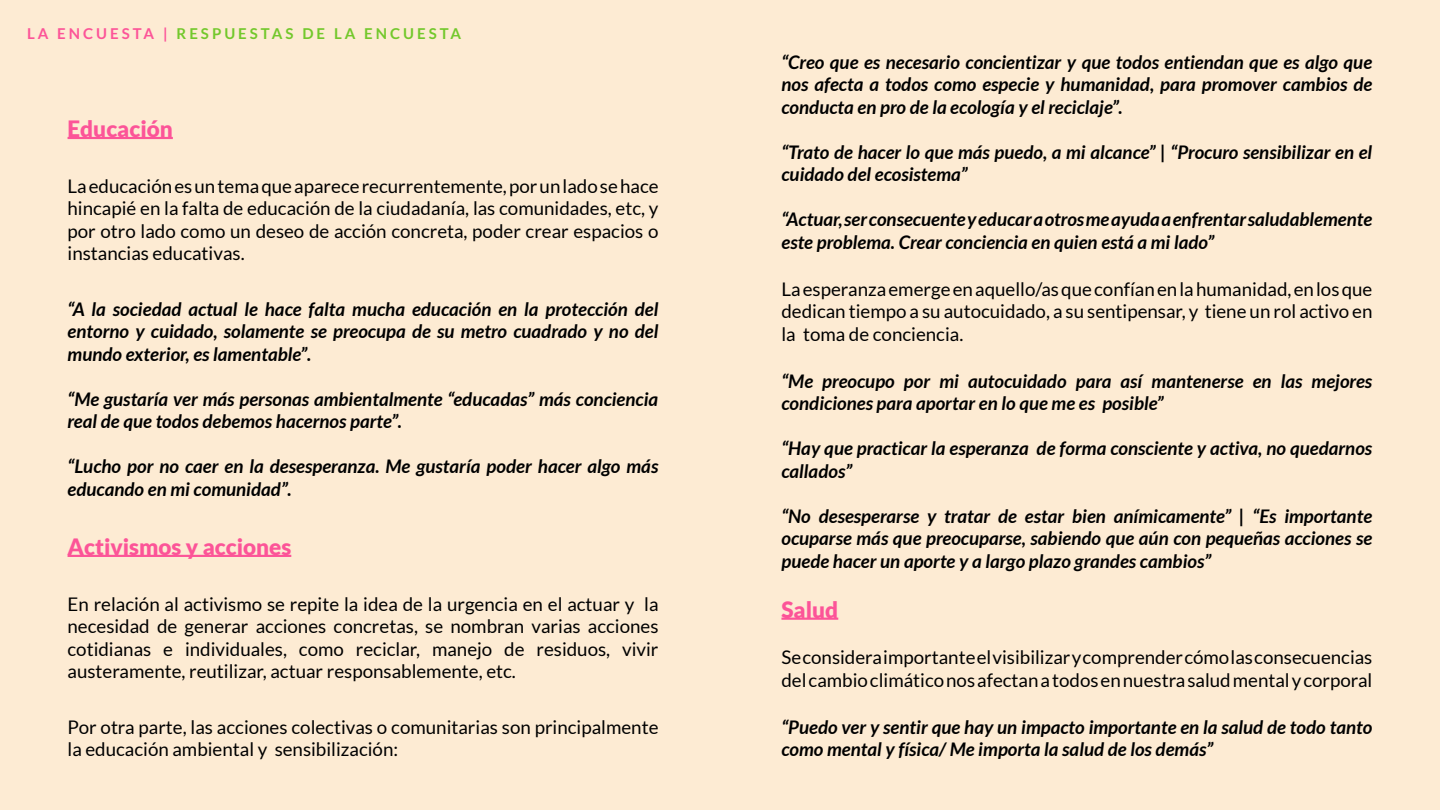
<style>
.page{position:relative;width:1440px;height:810px;background:#fdebd3}
.page>*{position:absolute;margin:0;border:0;box-sizing:border-box;transform-origin:0 0}
.t1{font:900 22.5px "Lato";color:#fc5498}
.t2{font:italic 700 18.75px/22.5px "Lato";color:#000}
.t3{font:18.75px/22.5px "Lato";color:#000;text-align:justify}
.t4{font:700 15px "Lato";letter-spacing:.2em;color:#73c82c}
.s1{color:#fc5498}
</style>
<div class="page">
<hr style="left:68px;top:137px;width:105px;height:2px;background:#fc5498">
<hr style="left:68px;top:555px;width:223px;height:2px;background:#fc5498">
<hr style="left:781px;top:618px;width:57px;height:2px;background:#fc5498">
<p class="t4" style="left:27px;top:25px;width:436px"><span class="s1">LA ENCUESTA |</span> RESPUESTAS DE LA ENCUESTA</p>
<p class="t1" style="left:68px;top:115px;width:107px">Educación</p>
<p class="t3" style="left:68px;top:174px;width:593px">La educación es un tema que aparece recurrentemente, por un lado se hace hincapié en la falta de educación de la ciudadanía, las comunidades, etc, y por otro lado como un deseo de acción concreta, poder crear espacios o instancias educativas.</p>
<p class="t2" style="left:68px;top:298px;width:592px;text-align:justify">“A la sociedad actual le hace falta mucha educación en la protección del entorno y cuidado, solamente se preocupa de su metro cuadrado y no del mundo exterior, es lamentable”.</p>
<p class="t2" style="left:68px;top:388px;width:592px">“Me gustaría ver más personas ambientalmente “educadas” más conciencia real de que todos debemos hacernos parte”.</p>
<p class="t2" style="left:68px;top:456px;width:592px">“Lucho por no caer en la desesperanza. Me gustaría poder hacer algo más educando en mi comunidad”.</p>
<p class="t1" style="left:68px;top:533px;width:225px">Activismos y acciones</p>
<p class="t3" style="left:68px;top:592px;width:593px">En relación al activismo se repite la idea de la urgencia en el actuar y la necesidad de generar acciones concretas, se nombran varias acciones cotidianas e individuales, como reciclar, manejo de residuos, vivir austeramente, reutilizar, actuar responsablemente, etc.</p>
<p class="t3" style="left:68px;top:716px;width:593px">Por otra parte, las acciones colectivas o comunitarias son principalmente la educación ambiental y sensibilización:</p>
<p class="t2" style="left:781px;top:51px;width:592px;text-align:justify">“Creo que es necesario concientizar y que todos entiendan que es algo que nos afecta a todos como especie y humanidad, para promover cambios de conducta en pro de la ecología y el reciclaje”.</p>
<p class="t2" style="left:781px;top:141px;width:592px">“Trato de hacer lo que más puedo, a mi alcance” | “Procuro sensibilizar en el cuidado del ecosistema”</p>
<p class="t2" style="left:781px;top:209px;width:592px">“Actuar, ser consecuente y educar a otros me ayuda a enfrentar saludablemente este problema. Crear conciencia en quien está a mi lado”</p>
<p class="t3" style="left:781px;top:278px;width:593px">La esperanza emerge en aquello/as que confían en la humanidad, en los que dedican tiempo a su autocuidado, a su sentipensar, y tiene un rol activo en la toma de conciencia.</p>
<p class="t2" style="left:781px;top:370px;width:592px">“Me preocupo por mi autocuidado para así mantenerse en las mejores condiciones para aportar en lo que me es posible”</p>
<p class="t2" style="left:781px;top:437px;width:592px">“Hay que practicar la esperanza de forma consciente y activa, no quedarnos callados”</p>
<p class="t2" style="left:781px;top:505px;width:592px;text-align:justify">“No desesperarse y tratar de estar bien anímicamente” | “Es importante ocuparse más que preocuparse, sabiendo que aún con pequeñas acciones se puede hacer un aporte y a largo plazo grandes cambios”</p>
<p class="t1" style="left:781px;top:596px;width:58px">Salud</p>
<p class="t3" style="left:781px;top:646px;width:593px">Se considera importante el visibilizar y comprender cómo las consecuencias del cambio climático nos afectan a todos en nuestra salud mental y corporal</p>
<p class="t2" style="left:781px;top:716px;width:592px">“Puedo ver y sentir que hay un impacto importante en la salud de todo tanto como mental y física/ Me importa la salud de los demás”</p>
</div>
